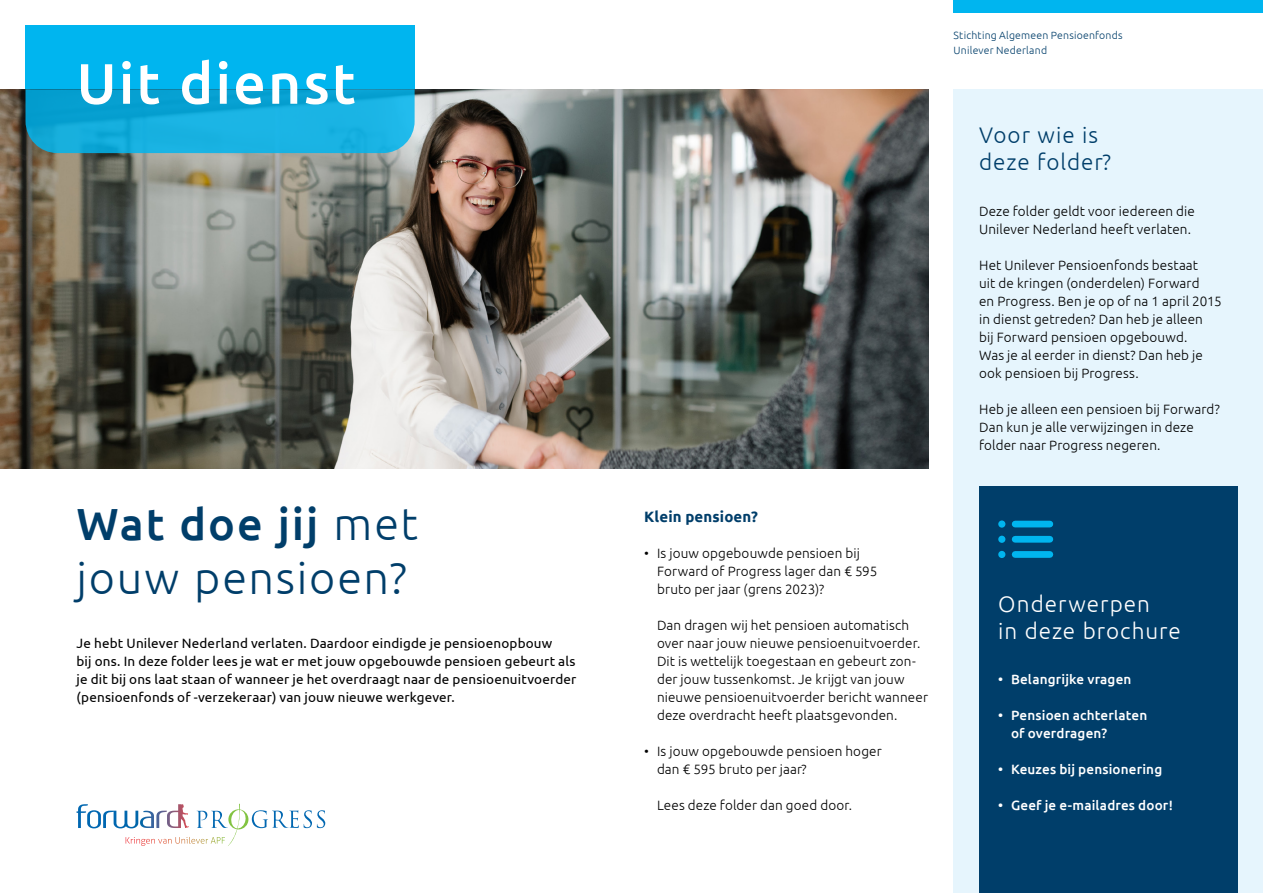
<style>
.page{position:relative;width:1263px;height:893px;background:#fff}
.page>*{position:absolute;margin:0;border:0;box-sizing:border-box;transform-origin:0 0}
.t1{font:500 57px "Ubuntu";letter-spacing:.035em;color:#fff}
.t2{font:300 45px/54px "Ubuntu";letter-spacing:.04em;color:#003e6a}
.t3{font:300 22.5px/27px "Ubuntu";letter-spacing:.045em;color:#fff}
.t4{font:300 22.5px/27px "Ubuntu";letter-spacing:.045em;color:#003e6a}
.t5{font:700 15px "Ubuntu";letter-spacing:.01em;color:#003e6a}
.t6{font:300 13.5px/18px "Ubuntu";letter-spacing:.01em;color:#000}
.t7{font:13.5px/18px "Ubuntu";letter-spacing:.01em;color:#000}
.t8{font:500 13.5px/18px "Ubuntu";letter-spacing:.01em;color:#fff}
.t9{font:300 10.5px/15px "Ubuntu";letter-spacing:.02em;color:#003e6a}
.s1{font-weight:500}
</style>
<div class="page">
<img style="left:0;top:89px;width:928px;height:379px">
<svg style="left:26px;top:89px;width:389px;height:64px;background:#14aad9"></svg>
<div style="left:26px;top:26px;width:389px;height:63px;background:#00b5ef"></div>
<div style="left:954px;top:89px;width:309px;height:804px;background:#e6f5fd"></div>
<div style="left:954px;top:0;width:309px;height:13px;background:#00b5ef"></div>
<div style="left:979px;top:486px;width:258px;height:407px;background:#003e6a"></div>
<div style="left:1015px;top:521px;width:35px;height:6px;background:#00b5ef"></div>
<div style="left:998px;top:520px;width:7px;height:8px;background:#00b5ef;border-radius:50%"></div>
<div style="left:1015px;top:536px;width:35px;height:7px;background:#00b5ef"></div>
<div style="left:998px;top:536px;width:7px;height:7px;background:#00b5ef;border-radius:50%"></div>
<div style="left:1015px;top:551px;width:35px;height:7px;background:#00b5ef"></div>
<div style="left:998px;top:551px;width:7px;height:7px;background:#00b5ef;border-radius:50%"></div>
<svg style="left:126px;top:804px;width:199px;height:42px"></svg>
<h1 class="t1" style="left:77px;top:47px;width:281px">Uit dienst</h1>
<h2 class="t2" style="left:77px;top:496px;width:343px"><span class="s1">Wat doe jij</span> met jouw pensioen?</h2>
<p class="t7" style="left:77px;top:634px;width:501px">Je hebt Unilever Nederland verlaten. Daardoor eindigde je pensioenopbouw<br>bij ons. In deze folder lees je wat er met jouw opgebouwde pensioen gebeurt als je dit bij ons laat staan of wanneer je het overdraagt naar de pensioenuitvoerder (pensioenfonds of -verzekeraar) van jouw nieuwe werkgever.</p>
<p class="t9" style="left:954px;top:28px;width:170px">Stichting Algemeen Pensioenfonds<br>Unilever Nederland</p>
<p class="t5" style="left:644px;top:508px;width:115px">Klein pensioen?</p>
<p class="t6" style="left:657px;top:544px;width:222px;text-indent:-13px">• Is jouw opgebouwde pensioen bij<br>Forward of Progress lager dan € 595 bruto per jaar (grens 2023)?</p>
<p class="t6" style="left:657px;top:616px;width:273px">Dan dragen wij het pensioen automatisch over naar jouw nieuwe pensioenuitvoerder.<br>Dit is wettelijk toegestaan en gebeurt zon&shy;der jouw tussenkomst. Je krijgt van jouw nieuwe pensioenuitvoerder bericht wanneer deze overdracht heeft plaatsgevonden.</p>
<p class="t6" style="left:657px;top:742px;width:226px;text-indent:-13px">• Is jouw opgebouwde pensioen hoger dan € 595 bruto per jaar?</p>
<p class="t6" style="left:657px;top:796px;width:197px">Lees deze folder dan goed door.</p>
<h3 class="t4" style="left:979px;top:121px;width:133px">Voor wie is deze folder?</h3>
<p class="t6" style="left:979px;top:202px;width:217px">Deze folder geldt voor iedereen die<br>Unilever Nederland heeft verlaten.</p>
<p class="t6" style="left:979px;top:256px;width:244px">Het Unilever Pensioenfonds bestaat<br>uit de kringen (onderdelen) Forward<br>en Progress. Ben je op of na 1 april 2015 in dienst getreden? Dan heb je alleen<br>bij Forward pensioen opgebouwd.<br>Was je al eerder in dienst? Dan heb je ook pensioen bij Progress.</p>
<p class="t6" style="left:979px;top:400px;width:242px">Heb je alleen een pensioen bij Forward?<br>Dan kun je alle verwijzingen in deze folder naar Progress negeren.</p>
<h3 class="t3" style="left:998px;top:589px;width:184px">Onderwerpen<br>in deze brochure</h3>
<p class="t8" style="left:998px;top:670px;width:135px">• Belangrijke vragen</p>
<p class="t8" style="left:1011px;top:706px;width:138px;text-indent:-13px">• Pensioen achterlaten of overdragen?</p>
<p class="t8" style="left:998px;top:760px;width:165px">• Keuzes bij pensionering</p>
<p class="t8" style="left:998px;top:796px;width:176px">• Geef je e-mailadres door!</p>
</div>
